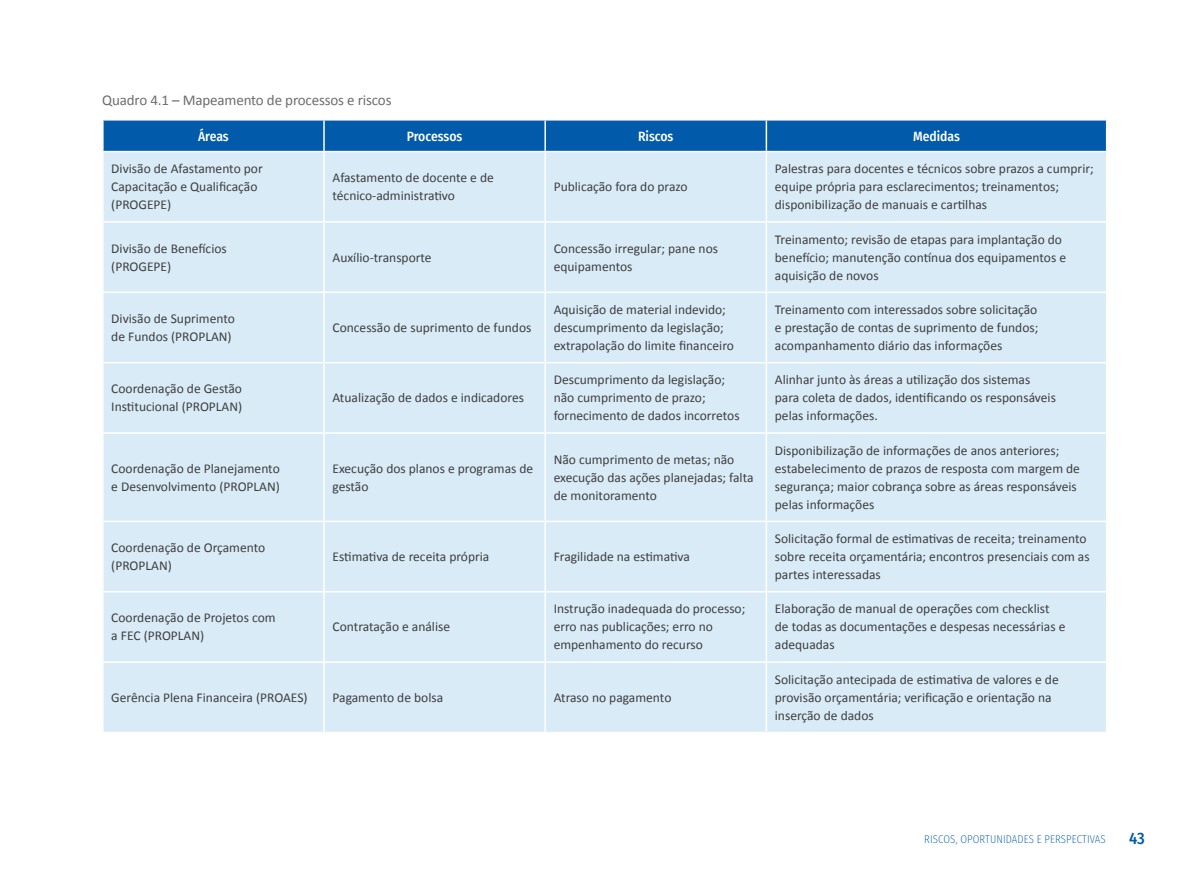
<style>
.page{position:relative;width:1191px;height:893px;background:#fff}
.page>*{position:absolute;margin:0;border:0;box-sizing:border-box;transform-origin:0 0}
.t1{font:500 16.5px "Fira Sans Condensed";color:#015aaa}
.t2{font:15px "Calibri";letter-spacing:-.01em;color:#6c6d70}
.t3{font:13.5px/18px "Calibri";color:#3e3e3f}
.t4{font:500 13.5px "Fira Sans Condensed";color:#fff}
.t5{font:200 11.25px "Fira Sans Condensed";letter-spacing:.01em;color:#015aaa}
</style>
<div class="page">
<div style="left:104px;top:121px;width:1002px;height:30px;background:#015aaa"></div>
<div style="left:104px;top:152px;width:1002px;height:580px;background:#d9ebf7"></div>
<hr style="left:323px;top:121px;width:2px;height:30px;background:#fff">
<hr style="left:544px;top:121px;width:2px;height:30px;background:#fff">
<hr style="left:765px;top:121px;width:2px;height:30px;background:#fff">
<hr style="left:323px;top:152px;width:2px;height:69px;background:#fff">
<hr style="left:544px;top:152px;width:2px;height:69px;background:#fff">
<hr style="left:765px;top:152px;width:2px;height:69px;background:#fff">
<hr style="left:102px;top:221px;width:222px;height:2px;background:#fff">
<hr style="left:324px;top:221px;width:221px;height:2px;background:#fff">
<hr style="left:323px;top:223px;width:2px;height:69px;background:#fff">
<hr style="left:545px;top:221px;width:221px;height:2px;background:#fff">
<hr style="left:544px;top:223px;width:2px;height:69px;background:#fff">
<hr style="left:766px;top:221px;width:341px;height:2px;background:#fff">
<hr style="left:765px;top:223px;width:2px;height:69px;background:#fff">
<hr style="left:102px;top:292px;width:222px;height:1px;background:#fff">
<hr style="left:324px;top:292px;width:221px;height:1px;background:#fff">
<hr style="left:323px;top:293px;width:2px;height:69px;background:#fff">
<hr style="left:545px;top:292px;width:221px;height:1px;background:#fff">
<hr style="left:544px;top:293px;width:2px;height:69px;background:#fff">
<hr style="left:766px;top:292px;width:341px;height:1px;background:#fff">
<hr style="left:765px;top:293px;width:2px;height:69px;background:#fff">
<hr style="left:102px;top:362px;width:222px;height:1px;background:#fff">
<hr style="left:324px;top:362px;width:221px;height:1px;background:#fff">
<hr style="left:323px;top:363px;width:2px;height:69px;background:#fff">
<hr style="left:545px;top:362px;width:221px;height:1px;background:#fff">
<hr style="left:544px;top:363px;width:2px;height:69px;background:#fff">
<hr style="left:766px;top:362px;width:341px;height:1px;background:#fff">
<hr style="left:765px;top:363px;width:2px;height:69px;background:#fff">
<hr style="left:102px;top:432px;width:222px;height:2px;background:#fff">
<hr style="left:324px;top:432px;width:221px;height:2px;background:#fff">
<hr style="left:323px;top:434px;width:2px;height:87px;background:#fff">
<hr style="left:545px;top:432px;width:221px;height:2px;background:#fff">
<hr style="left:544px;top:434px;width:2px;height:87px;background:#fff">
<hr style="left:766px;top:432px;width:341px;height:2px;background:#fff">
<hr style="left:765px;top:434px;width:2px;height:87px;background:#fff">
<hr style="left:102px;top:521px;width:222px;height:1px;background:#fff">
<hr style="left:324px;top:521px;width:221px;height:1px;background:#fff">
<hr style="left:323px;top:522px;width:2px;height:69px;background:#fff">
<hr style="left:545px;top:521px;width:221px;height:1px;background:#fff">
<hr style="left:544px;top:522px;width:2px;height:69px;background:#fff">
<hr style="left:766px;top:521px;width:341px;height:1px;background:#fff">
<hr style="left:765px;top:522px;width:2px;height:69px;background:#fff">
<hr style="left:102px;top:591px;width:222px;height:1px;background:#fff">
<hr style="left:324px;top:591px;width:221px;height:1px;background:#fff">
<hr style="left:323px;top:592px;width:2px;height:69px;background:#fff">
<hr style="left:545px;top:591px;width:221px;height:1px;background:#fff">
<hr style="left:544px;top:592px;width:2px;height:69px;background:#fff">
<hr style="left:766px;top:591px;width:341px;height:1px;background:#fff">
<hr style="left:765px;top:592px;width:2px;height:69px;background:#fff">
<hr style="left:102px;top:661px;width:222px;height:2px;background:#fff">
<hr style="left:324px;top:661px;width:221px;height:2px;background:#fff">
<hr style="left:323px;top:663px;width:2px;height:69px;background:#fff">
<hr style="left:545px;top:661px;width:221px;height:2px;background:#fff">
<hr style="left:544px;top:663px;width:2px;height:69px;background:#fff">
<hr style="left:766px;top:661px;width:341px;height:2px;background:#fff">
<hr style="left:765px;top:663px;width:2px;height:69px;background:#fff">
<p class="t2" style="left:102px;top:91px;width:291px">Quadro 4.1 – Mapeamento de processos e riscos</p>
<p class="t4" style="left:198px;top:125px;width:32px">Áreas</p>
<p class="t4" style="left:407px;top:125px;width:57px">Processos</p>
<p class="t4" style="left:638px;top:125px;width:37px">Riscos</p>
<p class="t4" style="left:913px;top:125px;width:48px">Medidas</p>
<p class="t3" style="left:111px;top:159px;width:153px">Divisão de Afastamento por<br>Capacitação e Qualificação (PROGEPE)</p>
<p class="t3" style="left:332px;top:168px;width:163px">Afastamento de docente e de técnico-administrativo</p>
<p class="t3" style="left:553px;top:177px;width:135px">Publicação fora do prazo</p>
<p class="t3" style="left:775px;top:159px;width:320px">Palestras para docentes e técnicos sobre prazos a cumprir; equipe própria para esclarecimentos; treinamentos; disponibilização de manuais e cartilhas</p>
<p class="t3" style="left:111px;top:238px;width:117px">Divisão de Benefícios (PROGEPE)</p>
<p class="t3" style="left:332px;top:247px;width:101px">Auxílio-transporte</p>
<p class="t3" style="left:553px;top:238px;width:166px">Concessão irregular; pane nos equipamentos</p>
<p class="t3" style="left:775px;top:229px;width:293px">Treinamento; revisão de etapas para implantação do benefício; manutenção contínua dos equipamentos e aquisição de novos</p>
<p class="t3" style="left:111px;top:309px;width:125px">Divisão de Suprimento de Fundos (PROPLAN)</p>
<p class="t3" style="left:332px;top:318px;width:200px">Concessão de suprimento de fundos</p>
<p class="t3" style="left:553px;top:300px;width:182px">Aquisição de material indevido; descumprimento da legislação; extrapolação do limite financeiro</p>
<p class="t3" style="left:775px;top:300px;width:265px;text-align:justify">Treinamento com interessados sobre solicitação e prestação de contas de suprimento de fundos; acompanhamento diário das informações</p>
<p class="t3" style="left:111px;top:379px;width:132px">Coordenação de Gestão<br>Institucional (PROPLAN)</p>
<p class="t3" style="left:332px;top:388px;width:193px">Atualização de dados e indicadores</p>
<p class="t3" style="left:553px;top:370px;width:187px">Descumprimento da legislação; não cumprimento de prazo; fornecimento de dados incorretos</p>
<p class="t3" style="left:775px;top:370px;width:282px">Alinhar junto às áreas a utilização dos sistemas para coleta de dados, identificando os responsáveis pelas informações.</p>
<p class="t3" style="left:111px;top:458px;width:170px">Coordenação de Planejamento e Desenvolvimento (PROPLAN)</p>
<p class="t3" style="left:332px;top:458px;width:202px">Execução dos planos e programas de gestão</p>
<p class="t3" style="left:553px;top:449px;width:201px">Não cumprimento de metas; não execução das ações planejadas; falta de monitoramento</p>
<p class="t3" style="left:775px;top:440px;width:307px">Disponibilização de informações de anos anteriores; estabelecimento de prazos de resposta com margem de segurança; maior cobrança sobre as áreas responsáveis pelas informações</p>
<p class="t3" style="left:111px;top:538px;width:155px">Coordenação de Orçamento (PROPLAN)</p>
<p class="t3" style="left:332px;top:547px;width:158px">Estimativa de receita própria</p>
<p class="t3" style="left:553px;top:547px;width:138px">Fragilidade na estimativa</p>
<p class="t3" style="left:775px;top:529px;width:316px">Solicitação formal de estimativas de receita; treinamento sobre receita orçamentária; encontros presenciais com as partes interessadas</p>
<p class="t3" style="left:111px;top:608px;width:166px">Coordenação de Projetos com a FEC (PROPLAN)</p>
<p class="t3" style="left:332px;top:617px;width:119px">Contratação e análise</p>
<p class="t3" style="left:553px;top:599px;width:193px">Instrução inadequada do processo; erro nas publicações; erro no empenhamento do recurso</p>
<p class="t3" style="left:775px;top:599px;width:292px">Elaboração de manual de operações com checklist de todas as documentações e despesas necessárias e adequadas</p>
<p class="t3" style="left:111px;top:687px;width:198px">Gerência Plena Financeira (PROAES)</p>
<p class="t3" style="left:332px;top:687px;width:112px">Pagamento de bolsa</p>
<p class="t3" style="left:553px;top:687px;width:119px">Atraso no pagamento</p>
<p class="t3" style="left:775px;top:669px;width:285px">Solicitação antecipada de estimativa de valores e de provisão orçamentária; verificação e orientação na inserção de dados</p>
<p class="t5" style="left:924px;top:829px;width:55px">RISCOS, OPORTUNIDADES</p>
<p class="t5" style="left:1036px;top:829px;width:51px">E PERSPECTIVAS</p>
<p class="t1" style="left:1129px;top:825px;width:17px">43</p>
</div>
